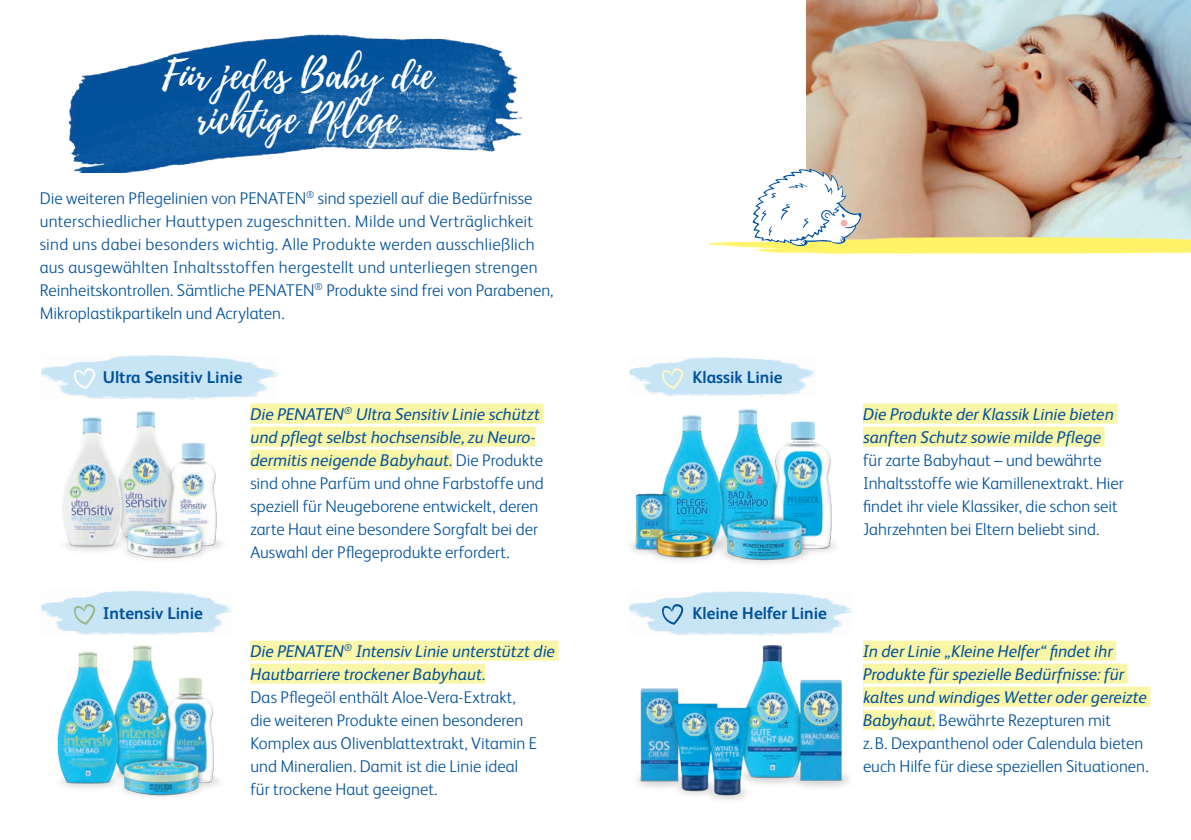
<style>
.page{position:relative;width:1191px;height:840px;background:#fff}
.page>*{position:absolute;margin:0;border:0;box-sizing:border-box;transform-origin:0 0}
.t1{font:40px/44px "Playlist Script";color:#fff;text-align:center}
.t2{font:300 17px/23px "FS Albert";letter-spacing:.005em;color:#01519b}
.t3{font:italic 17px/23px "FS Albert";letter-spacing:-.005em;color:#01519b}
.t4{font:700 17px "FS Albert";color:#01519b}
.s1{font-weight:400;font-style:italic}
.s2{font-weight:300;font-style:normal}
</style>
<div class="page">
<img style="left:807px;top:0;width:384px;height:238px">
<img style="left:70px;top:34px;width:451px;height:138px">
<img style="left:62px;top:411px;width:160px;height:148px">
<img style="left:57px;top:645px;width:202px;height:152px">
<img style="left:631px;top:409px;width:205px;height:154px">
<div style="left:250px;top:403px;width:94px;height:20px;background:#faf6a8"></div>
<div style="left:344px;top:403px;width:8px;height:20px;background:#faf6a8"></div>
<div style="left:352px;top:403px;width:191px;height:20px;background:#faf6a8"></div>
<div style="left:250px;top:426px;width:285px;height:20px;background:#faf6a8"></div>
<div style="left:250px;top:449px;width:202px;height:20px;background:#faf6a8"></div>
<div style="left:250px;top:640px;width:94px;height:20px;background:#faf6a8"></div>
<div style="left:344px;top:640px;width:8px;height:20px;background:#faf6a8"></div>
<div style="left:352px;top:640px;width:206px;height:20px;background:#faf6a8"></div>
<div style="left:250px;top:663px;width:235px;height:20px;background:#faf6a8"></div>
<div style="left:863px;top:640px;width:253px;height:20px;background:#faf6a8"></div>
<div style="left:863px;top:663px;width:264px;height:20px;background:#faf6a8"></div>
<div style="left:863px;top:686px;width:287px;height:20px;background:#faf6a8"></div>
<div style="left:863px;top:709px;width:72px;height:20px;background:#faf6a8"></div>
<div style="left:863px;top:403px;width:254px;height:20px;background:#faf6a8"></div>
<div style="left:863px;top:426px;width:241px;height:20px;background:#faf6a8"></div>
<img style="left:629px;top:591px;width:223px;height:45px">
<img style="left:637px;top:645px;width:212px;height:155px">
<img style="left:629px;top:357px;width:186px;height:40px">
<svg style="left:662px;top:368px;width:21px;height:20px"></svg>
<svg style="left:662px;top:603px;width:21px;height:21px"></svg>
<img style="left:709px;top:238px;width:482px;height:15px">
<svg style="left:752px;top:169px;width:109px;height:78px"></svg>
<div style="left:840px;top:219px;width:7px;height:7px;background:#f8aeae;border-radius:50%"></div>
<img style="left:41px;top:590px;width:190px;height:45px">
<svg style="left:74px;top:603px;width:21px;height:21px"></svg>
<img style="left:41px;top:355px;width:237px;height:45px">
<svg style="left:74px;top:368px;width:21px;height:20px"></svg>
<h1 class="t1" style="left:162px;top:54px;width:273px">Für jedes Baby die richtige Pflege</h1>
<p class="t2" style="left:40px;top:186px;width:515px">Die weiteren Pflegelinien von PENATEN<sup>®</sup> sind speziell auf die Bedürfnisse unterschiedlicher Hauttypen zugeschnitten. Milde und Verträglichkeit sind uns dabei besonders wichtig. Alle Produkte werden ausschließlich aus ausgewählten Inhaltsstoffen hergestellt und unterliegen strengen Reinheitskontrollen. Sämtliche PENATEN<sup>®</sup> Produkte sind frei von Parabenen, Mikroplastikpartikeln und Acrylaten.</p>
<p class="t4" style="left:103px;top:365px;width:141px">Ultra Sensitiv Linie</p>
<p class="t2" style="left:250px;top:401px;width:295px"><span class="s1">Die PENATEN</span><sup>®</sup> <span class="s1">Ultra Sensitiv Linie schützt und pflegt selbst hochsensible, zu Neuro&shy;dermitis neigende Babyhaut.</span> Die Produkte sind ohne Parfüm und ohne Farbstoffe und speziell für Neugeborene entwickelt, deren zarte Haut eine besondere Sorgfalt bei der Auswahl der Pflegeprodukte erfordert.</p>
<p class="t4" style="left:103px;top:601px;width:102px">Intensiv Linie</p>
<p class="t3" style="left:250px;top:638px;width:306px">Die PENATEN<sup>®</sup> Intensiv Linie unterstützt die<br>Hautbarriere trockener Babyhaut.</p>
<p class="t2" style="left:250px;top:684px;width:288px">Das Pflegeöl enthält Aloe-Vera-Extrakt, die weiteren Produkte einen besonderen Komplex aus Olivenblattextrakt, Vitamin E und Mineralien. Damit ist die Linie ideal für trockene Haut geeignet.</p>
<p class="t4" style="left:692px;top:365px;width:92px">Klassik Linie</p>
<p class="t4" style="left:692px;top:601px;width:136px">Kleine Helfer Linie</p>
<p class="t3" style="left:863px;top:401px;width:252px">Die Produkte der Klassik Linie bieten sanften Schutz sowie milde Pflege</p>
<p class="t2" style="left:863px;top:447px;width:262px">für zarte Babyhaut – und bewährte Inhaltsstoffe wie Kamillenextrakt. Hier findet ihr viele Klassiker, die schon seit Jahrzehnten bei Eltern beliebt sind.</p>
<p class="t3" style="left:863px;top:638px;width:287px">In der Linie „Kleine Helfer“ findet ihr Produkte für spezielle Bedürfnisse: für kaltes und windiges Wetter oder gereizte Babyhaut. <span class="s2">Bewährte Rezepturen mit<br>z.B. Dexpanthenol oder Calendula bieten euch Hilfe für diese speziellen Situationen.</span></p>
</div>
